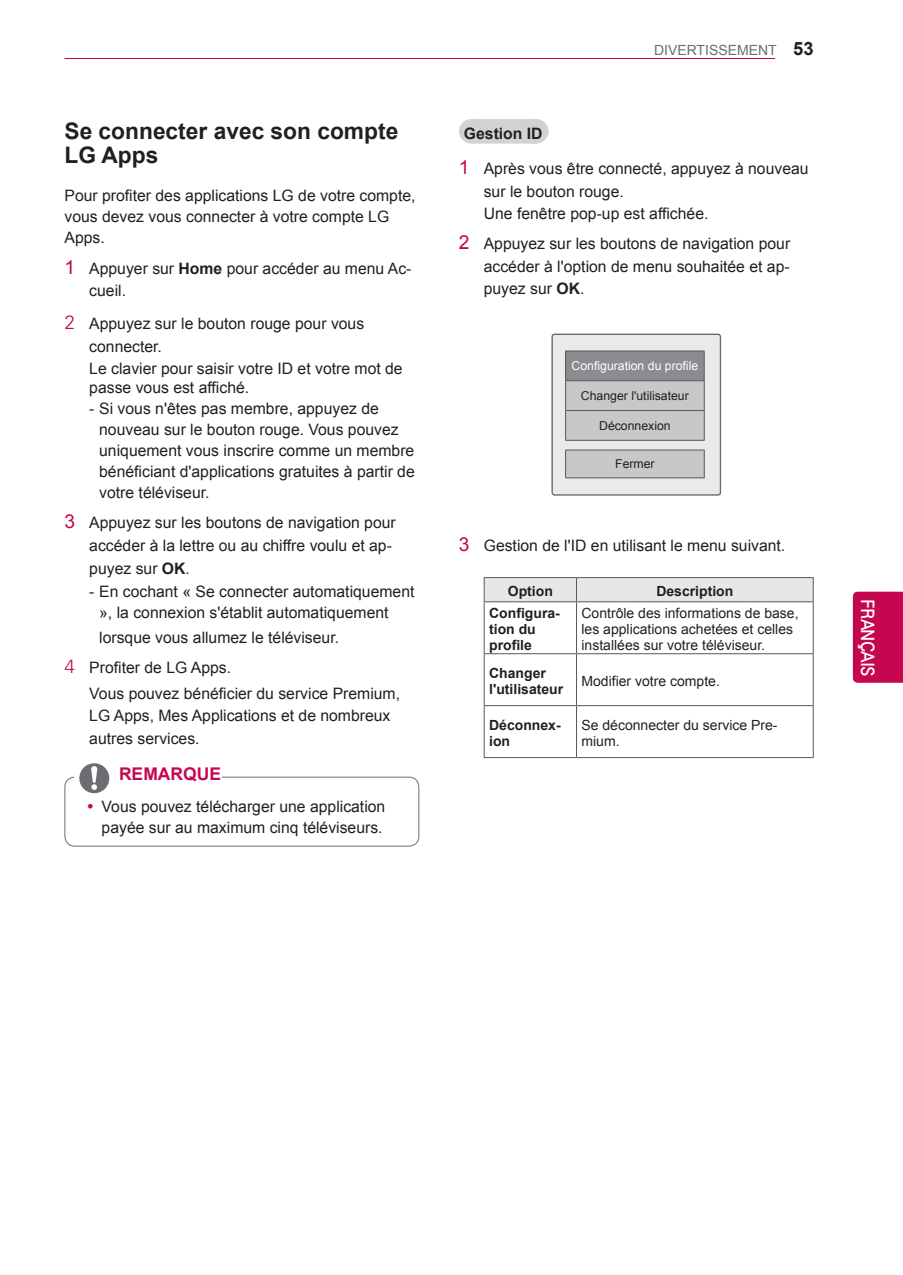
<style>
.page{position:relative;width:903px;height:1275px;background:#fff}
.page>*{position:absolute;margin:0;border:0;box-sizing:border-box;transform-origin:0 0}
.Title-2{font:700 22.75px/24.5px "Arial";color:#231f20}
.t1{font:700 21px "Arial";color:#fff}
.t2{font:700 18.38px "Arial";color:#231f20}
.t3{font:300 17.5px "Univers";color:#fff;scale:.9 1}
.Title-warning{font:700 17.5px "Arial";color:#c50750}
.Body-Step{font:15.75px/22.8px "Arial";color:#231f20}
.Body-Step-2{font:15.75px/21px "Arial";color:#231f20}
.Body-Step-1{font:15.75px/22.8px "Arial";color:#231f20}
.Body{font:15.75px/21px "Arial";color:#231f20}
._1-Body{font:15.75px/22.8px "Arial";color:#231f20}
.Body-Bullet{font:15.75px/21px "Arial";color:#231f20}
.Title-3{font:700 15.75px "Arial";color:#231f20}
.Body-2{font:14px/15.8px "Arial";color:#231f20}
.Body-3{font:700 14px/15.8px "Arial";color:#231f20}
.Body-Bold-Center{font:700 14px "Arial";color:#231f20}
.t4{font:14px "Arial";color:#6c6d70}
.t5{font:12.25px "Arial";color:#231f20}
.t6{font:12.25px "Arial";color:#fff}
.s1{font-size:19.25px;color:#c50750}
.s2{font-weight:700}
.s3{font-family:"Univers";font-weight:300;font-size:19.25px;color:#c50750}
</style>
<div class="page">
<hr style="left:64px;top:58px;width:711px;height:1px;background:#c50750">
<div style="left:853px;top:592px;width:50px;height:90px;background:#c50750"></div>
<div style="left:471px;top:119px;width:64px;height:25px;background:#d1d2d4"></div>
<svg style="left:503px;top:119px;width:33px;height:25px"></svg>
<div style="left:552px;top:334px;width:168px;height:161px;background:#eaeaea;border-radius:2px"></div>
<div style="left:551px;top:334px;width:170px;height:162px;border:1px solid #6c6d70;border-radius:2px"></div>
<svg style="left:565px;top:351px;width:140px;height:126px;background:#b5b7b9"></svg>
<hr style="left:565px;top:477px;width:140px;height:1px;background:#57585a">
<hr style="left:565px;top:380px;width:140px;height:1px;background:#57585a">
<hr style="left:484px;top:577px;width:92px;height:1px;background:#57585a">
<hr style="left:576px;top:577px;width:238px;height:1px;background:#57585a">
<div style="left:484px;top:578px;width:330px;height:23px;background:#e6e7e9"></div>
<hr style="left:484px;top:601px;width:92px;height:1px;background:#57585a">
<hr style="left:484px;top:602px;width:1px;height:51px;background:#57585a">
<hr style="left:576px;top:601px;width:238px;height:1px;background:#57585a">
<hr style="left:576px;top:602px;width:1px;height:51px;background:#57585a">
<hr style="left:813px;top:602px;width:1px;height:51px;background:#57585a">
<hr style="left:484px;top:653px;width:92px;height:1px;background:#57585a">
<hr style="left:484px;top:654px;width:1px;height:51px;background:#57585a">
<hr style="left:576px;top:653px;width:238px;height:1px;background:#57585a">
<hr style="left:576px;top:654px;width:1px;height:51px;background:#57585a">
<hr style="left:813px;top:654px;width:1px;height:51px;background:#57585a">
<hr style="left:484px;top:705px;width:92px;height:1px;background:#57585a">
<hr style="left:484px;top:706px;width:1px;height:51px;background:#57585a">
<hr style="left:576px;top:705px;width:238px;height:1px;background:#57585a">
<hr style="left:576px;top:706px;width:1px;height:51px;background:#57585a">
<hr style="left:813px;top:706px;width:1px;height:51px;background:#57585a">
<hr style="left:484px;top:757px;width:92px;height:1px;background:#57585a">
<hr style="left:576px;top:757px;width:238px;height:1px;background:#57585a">
<div style="left:64px;top:777px;width:355px;height:70px;border:1px solid #6c6d70;border-radius:10px"></div>
<div style="left:109px;top:765px;width:112px;height:18px;background:#fff"></div>
<div style="left:74px;top:763px;width:37px;height:30px;background:#fff"></div>
<svg style="left:79px;top:763px;width:30px;height:30px"></svg>
<p class="Title-2" style="left:64px;top:119px;width:335px">Se connecter avec son compte<br>LG Apps</p>
<p class="Body" style="left:64px;top:186px;width:353px">Pour profiter des applications LG de votre compte, vous devez vous connecter à votre compte LG<br>Apps.</p>
<p class="_1-Body" style="left:89px;top:257px;width:324px;text-indent:-25px"><span class="s1">1</span> Appuyer sur <span class="s2">Home</span> pour accéder au menu Ac&shy;cueil.</p>
<p class="_1-Body" style="left:89px;top:312px;width:276px;text-indent:-25px"><span class="s3">2</span> Appuyez sur le bouton rouge pour vous connecter.</p>
<p class="Body-Step-1" style="left:89px;top:359px;width:315px;line-height:19.2px">Le clavier pour saisir votre ID et votre mot de passe vous est affiché.</p>
<p class="Body-Step-2" style="left:99px;top:398px;width:317px;text-indent:-10px">- Si vous n'êtes pas membre, appuyez de nouveau sur le bouton rouge. Vous pouvez uniquement vous inscrire comme un membre bénéficiant d'applications gratuites à partir de votre téléviseur.</p>
<p class="Body-Step" style="left:89px;top:511px;width:308px;text-indent:-25px"><span class="s1">3</span> Appuyez sur les boutons de navigation pour accéder à la lettre ou au chiffre voulu et ap&shy;puyez sur <span class="s2">OK</span>.</p>
<p class="Body-Step-2" style="left:99px;top:581px;width:317px;text-indent:-10px">- En cochant « Se connecter automatiquement », la connexion s'établit automatiquement</p>
<p class="Body-Step-2" style="left:99px;top:627px;width:241px">lorsque vous allumez le téléviseur.</p>
<p class="Body-Step" style="left:64px;top:657px;width:168px"><span class="s3">4</span> Profiter de LG Apps.</p>
<p class="Body-Step-1" style="left:89px;top:682px;width:312px">Vous pouvez bénéficier du service Premium,<br>LG Apps, Mes Applications et de nombreux autres services.</p>
<p class="Title-warning" style="left:119px;top:762px;width:104px">REMARQUE</p>
<p class="Body-Bullet" style="left:102px;top:796px;width:285px">Vous pouvez télécharger une application payée sur au maximum cinq téléviseurs.</p>
<p class="t4" style="left:654px;top:41px;width:124px">DIVERTISSEMENT</p>
<p class="t2" style="left:793px;top:37px;width:22px">53</p>
<p class="Title-3" style="left:464px;top:123px;width:80px">Gestion ID</p>
<p class="Body-Step" style="left:484px;top:157px;width:326px;text-indent:-25px"><span class="s1">1</span> Après vous être connecté, appuyez à nouveau sur le bouton rouge.</p>
<p class="Body-Step-1" style="left:484px;top:202px;width:226px">Une fenêtre pop-up est affichée.</p>
<p class="Body-Step" style="left:484px;top:232px;width:308px;text-align:justify;text-indent:-25px"><span class="s1">2</span> Appuyez sur les boutons de navigation pour accéder à l'option de menu souhaitée et ap&shy;puyez sur <span class="s2">OK</span>.</p>
<p class="t6" style="left:571px;top:358px;width:128px">Configuration du profile</p>
<p class="t5" style="left:581px;top:388px;width:109px">Changer l'utilisateur</p>
<p class="t5" style="left:599px;top:418px;width:73px">Déconnexion</p>
<p class="t5" style="left:615px;top:456px;width:41px">Fermer</p>
<p class="Body-Step" style="left:459px;top:534px;width:328px"><span class="s1">3</span> Gestion de l'ID en utilisant le menu suivant.</p>
<p class="Body-Bold-Center" style="left:508px;top:582px;width:47px">Option</p>
<p class="Body-Bold-Center" style="left:656px;top:582px;width:79px">Description</p>
<p class="Body-3" style="left:489px;top:606px;width:72px">Configura&shy;tion du profile</p>
<p class="Body-2" style="left:581px;top:605px;width:219px">Contrôle des informations de base, les applications achetées et celles installées sur votre téléviseur.</p>
<p class="Body-3" style="left:489px;top:665px;width:76px">Changer l'utilisateur</p>
<p class="Body-2" style="left:581px;top:673px;width:140px">Modifier votre compte.</p>
<p class="Body-3" style="left:489px;top:717px;width:73px">Déconnex&shy;ion</p>
<p class="Body-2" style="left:581px;top:717px;width:198px">Se déconnecter du service Pre&shy;mium.</p>
<p class="t3" style="left:879px;top:599px;width:86px;rotate:90deg">FRANÇAIS</p>
<h2 class="t1" style="left:880px;top:615px;width:47px;rotate:90deg">ENG</h2>
</div>
